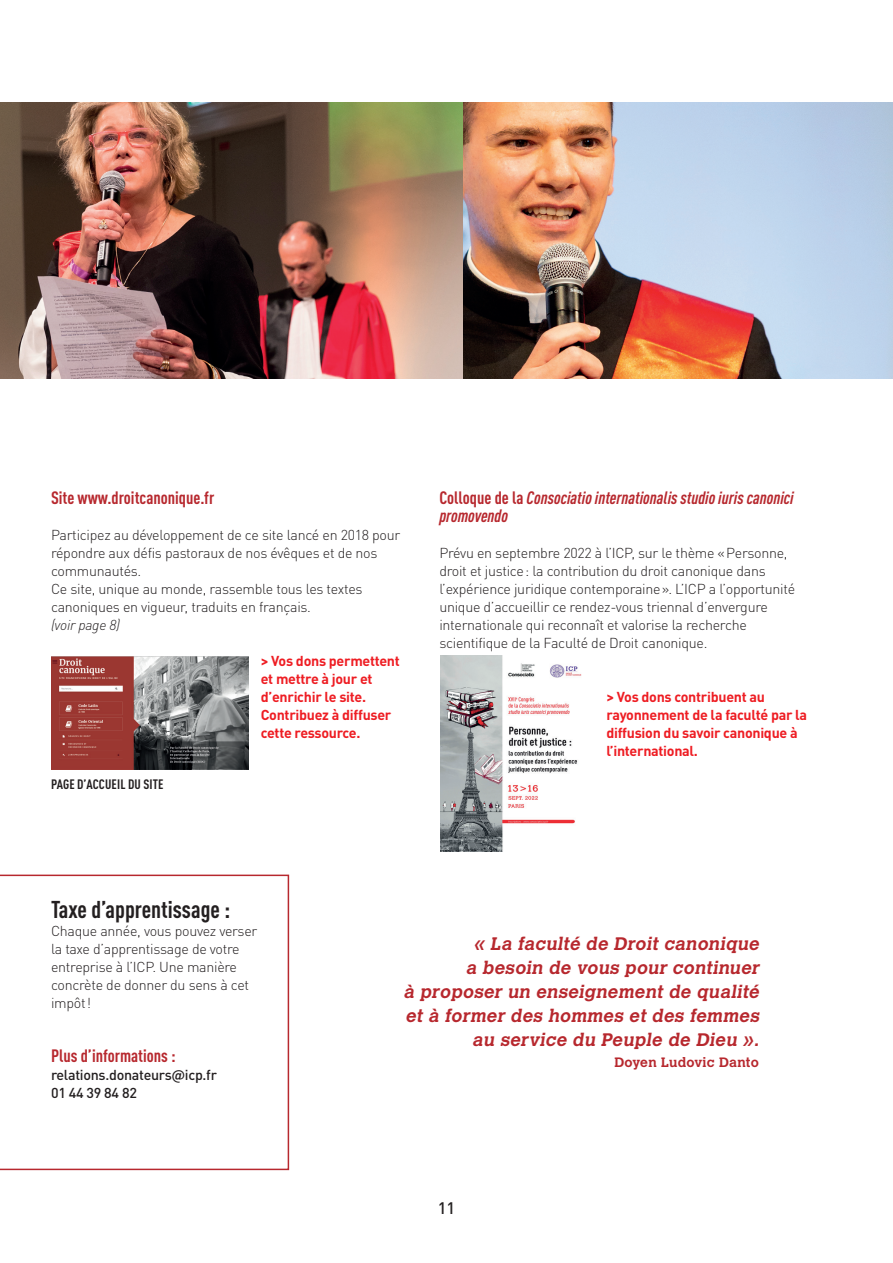
<style>
.page{position:relative;width:893px;height:1263px;background:#fff}
.page>*{position:absolute;margin:0;border:0;box-sizing:border-box;transform-origin:0 0}
.t1{font:700 condensed 24px "DINOT";color:#231f20}
.t2{font:italic 700 18px/24px "Calvert MT Std";color:#b7282e;text-align:right}
.t3{font:italic 700 condensed 17.7px/18px "DINOT";color:#b7282e}
.t4{font:700 condensed 17.7px "DINOT";color:#b7282e}
.t5{font:500 16.5px "DINOT";color:#231f20}
.t6{font:300 14.25px/18px "DINOT";letter-spacing:-.02em;color:#231f20}
.t7{font:700 14.25px/18px "DINOT";letter-spacing:-.02em;color:#ee1d23}
.t8{font:500 14.25px/18px "DINOT";letter-spacing:-.02em;color:#231f20}
.t9{font:italic 300 14.25px "DINOT";letter-spacing:-.02em;color:#231f20}
.t10{font:700 condensed 13.5px "DINOT";letter-spacing:.01em;color:#231f20}
.t11{font:700 13.5px "Calvert MT Std";letter-spacing:.02em;color:#b7282e}
.s1{font-style:normal}
</style>
<div class="page">
<img style="left:0;top:102px;width:893px;height:276px">
<img style="left:51px;top:657px;width:197px;height:113px">
<img style="left:440px;top:656px;width:142px;height:195px">
<svg style="left:0;top:874px;width:289px;height:296px"></svg>
<p class="t4" style="left:51px;top:487px;width:165px">Site www.droitcanonique.fr</p>
<p class="t6" style="left:51px;top:526px;width:351px">Participez au développement de ce site lancé en 2018 pour répondre aux défis pastoraux de nos évêques et de nos communautés.<br>Ce site, unique au monde, rassemble tous les textes canoniques en vigueur, traduits en français.</p>
<p class="t9" style="left:51px;top:616px;width:70px">(voir page 8)</p>
<p class="t7" style="left:261px;top:651px;width:141px">&gt; Vos dons permettent et mettre à jour et d’enrichir le site.<br>Contribuez à diffuser cette ressource.</p>
<p class="t10" style="left:51px;top:775px;width:114px">PAGE D’ACCUEIL DU SITE</p>
<p class="t3" style="left:439px;top:488px;width:356px"><span class="s1">Colloque de la</span> Consociatio internationalis studio iuris canonici promovendo</p>
<p class="t6" style="left:439px;top:544px;width:357px">Prévu en septembre 2022 à l’ICP, sur le thème « Personne, droit et justice : la contribution du droit canonique dans l’expérience juridique contemporaine ». L’ICP a l’opportunité unique d’accueillir ce rendez-vous triennal d’envergure internationale qui reconnaît et valorise la recherche scientifique de la Faculté de Droit canonique.</p>
<p class="t7" style="left:606px;top:687px;width:202px">&gt; Vos dons contribuent au rayonnement de la faculté par la diffusion du savoir canonique à l’international.</p>
<h1 class="t1" style="left:51px;top:895px;width:181px">Taxe d’apprentissage :</h1>
<p class="t6" style="left:51px;top:922px;width:208px">Chaque année, vous pouvez verser la taxe d’apprentissage de votre entreprise à l’ICP. Une manière concrète de donner du sens à cet impôt !</p>
<p class="t4" style="left:51px;top:1045px;width:126px">Plus d’informations :</p>
<p class="t8" style="left:51px;top:1066px;width:167px">relations.donateurs@icp.fr<br>01 44 39 84 82</p>
<p class="t2" style="left:403px;top:931px;width:361px">« La faculté de Droit canonique<br>a besoin de vous pour continuer<br>à proposer un enseignement de qualité et à former des hommes et des femmes au service du Peuple de Dieu ».</p>
<p class="t11" style="left:614px;top:1053px;width:146px">Doyen Ludovic Danto</p>
<p class="t5" style="left:438px;top:1197px;width:19px">11</p>
</div>
